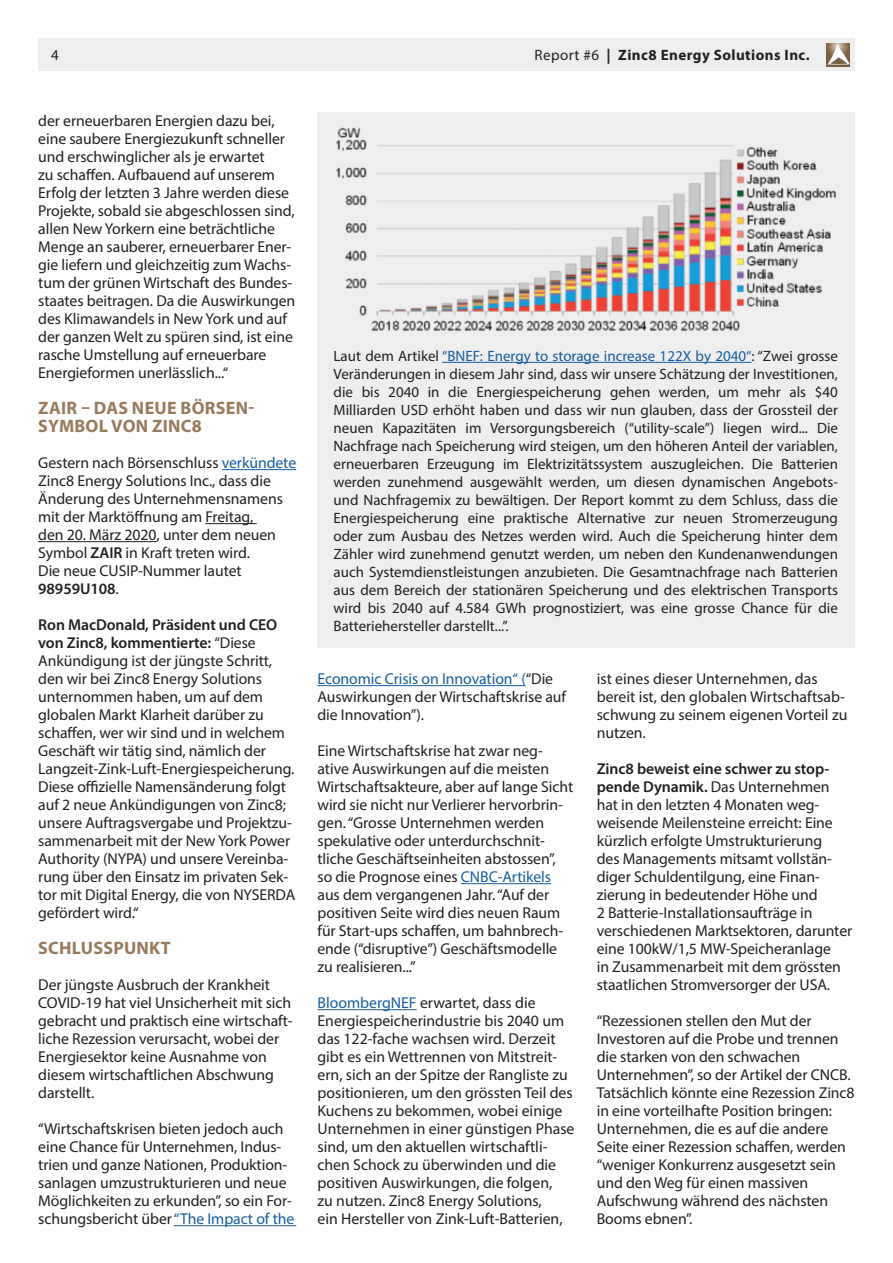
<style>
.page{position:relative;width:893px;height:1263px;background:#fff}
.page>*{position:absolute;margin:0;border:0;box-sizing:border-box;transform-origin:0 0}
.t1{font:700 18px/18px "Myriad Pro";letter-spacing:.015em;color:#987b5c}
.t2{font:15.75px/18px "Myriad Pro";letter-spacing:-.005em;color:#231f20}
.t3{font:15px/18px "Myriad Pro";color:#231f20;text-align:justify}
.t4{font:700 15px "Myriad Pro";letter-spacing:.03em;color:#231f20}
.s1{font-weight:400}
.s2{color:#175d9e}
.s3{font-weight:600}
</style>
<div class="page">
<hr style="left:222px;top:469px;width:74px;height:1px;background:#175d9e">
<hr style="left:205px;top:523px;width:52px;height:1px;background:#231f20">
<hr style="left:38px;top:541px;width:119px;height:1px;background:#231f20">
<hr style="left:174px;top:1225px;width:122px;height:1px;background:#175d9e">
<hr style="left:317px;top:685px;width:209px;height:1px;background:#175d9e">
<hr style="left:461px;top:883px;width:90px;height:1px;background:#175d9e">
<hr style="left:317px;top:1009px;width:100px;height:1px;background:#175d9e">
<div style="left:317px;top:113px;width:538px;height:535px;background:#eeeeef"></div>
<div style="left:38px;top:38px;width:817px;height:33px;background:#eeeeef"></div>
<img style="left:827px;top:43px;width:22px;height:23px">
<hr style="left:442px;top:362px;width:309px;height:1px;background:#175d9e">
<img style="left:336px;top:127px;width:500px;height:204px">
<p class="t3" style="left:51px;top:46px;width:9px">4</p>
<p class="t4" style="left:535px;top:47px;width:276px"><span class="s1">Report #6</span> | Zinc8 Energy Solutions Inc.</p>
<p class="t2" style="left:38px;top:111px;width:259px">der erneuerbaren Energien dazu bei, eine saubere Energiezukunft schneller und erschwinglicher als je erwartet<br>zu schaffen. Aufbauend auf unserem Erfolg der letzten 3 Jahre werden diese Projekte, sobald sie abgeschlossen sind, allen New Yorkern eine beträchtliche Menge an sauberer, erneuerbarer Ener&shy;gie liefern und gleichzeitig zum Wachs&shy;tum der grünen Wirtschaft des Bundes&shy;staates beitragen. Da die Auswirkungen des Klimawandels in New York und auf der ganzen Welt zu spüren sind, ist eine rasche Umstellung auf erneuerbare Energieformen unerlässlich...“</p>
<p class="t1" style="left:38px;top:399px;width:217px">ZAIR – DAS NEUE BÖRSEN-<br>SYMBOL VON ZINC8</p>
<p class="t2" style="left:38px;top:453px;width:259px">Gestern nach Börsenschluss <span class="s2">verkündete<br></span>Zinc8 Energy Solutions Inc., dass die<br>Änderung des Unternehmensnamens mit der Marktöffnung am Freitag,<br>den 20. März 2020, unter dem neuen<br>Symbol <span class="s3">ZAIR</span> in Kraft treten wird.<br>Die neue CUSIP-Nummer lautet<br><span class="s3">98959U108</span>.</p>
<p class="t2" style="left:38px;top:615px;width:259px"><span class="s3">Ron MacDonald, Präsident und CEO von Zinc8, kommentierte:</span> “Diese Ankündigung ist der jüngste Schritt, den wir bei Zinc8 Energy Solutions unternommen haben, um auf dem globalen Markt Klarheit darüber zu schaffen, wer wir sind und in welchem Geschäft wir tätig sind, nämlich der Langzeit-Zink-Luft-Energiespeicherung.<br>Diese offizielle Namensänderung folgt auf 2 neue Ankündigungen von Zinc8; unsere Auftragsvergabe und Projektzu&shy;sammenarbeit mit der New York Power Authority (NYPA) und unsere Vereinba&shy;rung über den Einsatz im privaten Sek&shy;tor mit Digital Energy, die von NYSERDA gefördert wird.“</p>
<p class="t1" style="left:38px;top:939px;width:134px">SCHLUSSPUNKT</p>
<p class="t2" style="left:38px;top:975px;width:256px">Der jüngste Ausbruch der Krankheit COVID-19 hat viel Unsicherheit mit sich gebracht und praktisch eine wirtschaft&shy;liche Rezession verursacht, wobei der Energiesektor keine Ausnahme von diesem wirtschaftlichen Abschwung darstellt.</p>
<p class="t2" style="left:38px;top:1119px;width:258px">“Wirtschaftskrisen bieten jedoch auch eine Chance für Unternehmen, Indus&shy;trien und ganze Nationen, Produktion&shy;sanlagen umzustrukturieren und neue Möglichkeiten zu erkunden”, so ein For&shy;schungsbericht über <span class="s2">“The Impact of the</span></p>
<p class="t3" style="left:334px;top:347px;width:506px">Laut dem Artikel <span class="s2">“BNEF: Energy to storage increase 122X by 2040“</span>: “Zwei grosse Veränderungen in diesem Jahr sind, dass wir unsere Schätzung der Investitionen, die bis 2040 in die Energiespeicherung gehen werden, um mehr als $40<br>Milliarden USD erhöht haben und dass wir nun glauben, dass der Grossteil der neuen Kapazitäten im Versorgungsbereich (“utility-scale”) liegen wird... Die Nachfrage nach Speicherung wird steigen, um den höheren Anteil der variablen, erneuerbaren Erzeugung im Elektrizitätssystem auszugleichen. Die Batterien werden zunehmend ausgewählt werden, um diesen dynamischen Angebots&shy;und Nachfragemix zu bewältigen. Der Report kommt zu dem Schluss, dass die Energiespeicherung eine praktische Alternative zur neuen Stromerzeugung oder zum Ausbau des Netzes werden wird. Auch die Speicherung hinter dem Zähler wird zunehmend genutzt werden, um neben den Kundenanwendungen auch Systemdienstleistungen anzubieten. Die Gesamtnachfrage nach Batterien aus dem Bereich der stationären Speicherung und des elektrischen Transports wird bis 2040 auf 4.584 GWh prognostiziert, was eine grosse Chance für die Batteriehersteller darstellt...”.</p>
<p class="t2" style="left:317px;top:669px;width:250px"><span class="s2">Economic Crisis on Innovation“ (</span>“Die<br>Auswirkungen der Wirtschaftskrise auf die Innovation”).</p>
<p class="t2" style="left:317px;top:741px;width:257px">Eine Wirtschaftskrise hat zwar neg&shy;ative Auswirkungen auf die meisten Wirtschaftsakteure, aber auf lange Sicht wird sie nicht nur Verlierer hervorbrin&shy;gen. “Grosse Unternehmen werden spekulative oder unterdurchschnit&shy;tliche Geschäftseinheiten abstossen”, so die Prognose eines <span class="s2">CNBC-Artikels </span>aus dem vergangenen Jahr. “Auf der positiven Seite wird dies neuen Raum für Start-ups schaffen, um bahnbrech&shy;ende (“disruptive”) Geschäftsmodelle zu realisieren...”</p>
<p class="t2" style="left:317px;top:994px;width:258px"><span class="s2">BloombergNEF</span> erwartet, dass die Energiespeicherindustrie bis 2040 um das 122-fache wachsen wird. Derzeit gibt es ein Wettrennen von Mitstreit&shy;ern, sich an der Spitze der Rangliste zu positionieren, um den grössten Teil des Kuchens zu bekommen, wobei einige Unternehmen in einer günstigen Phase sind, um den aktuellen wirtschaftli&shy;chen Schock zu überwinden und die positiven Auswirkungen, die folgen,<br>zu nutzen. Zinc8 Energy Solutions,<br>ein Hersteller von Zink-Luft-Batterien,</p>
<p class="t2" style="left:597px;top:670px;width:252px">ist eines dieser Unternehmen, das bereit ist, den globalen Wirtschaftsab&shy;schwung zu seinem eigenen Vorteil zu nutzen.</p>
<p class="t2" style="left:597px;top:760px;width:257px"><span class="s3">Zinc8 beweist eine schwer zu stop&shy;pende Dynamik.</span> Das Unternehmen hat in den letzten 4 Monaten weg&shy;weisende Meilensteine erreicht: Eine kürzlich erfolgte Umstrukturierung<br>des Managements mitsamt vollstän&shy;diger Schuldentilgung, eine Finan&shy;zierung in bedeutender Höhe und<br>2 Batterie-Installationsaufträge in verschiedenen Marktsektoren, darunter eine 100kW/1,5 MW-Speicheranlage<br>in Zusammenarbeit mit dem grössten staatlichen Stromversorger der USA.</p>
<p class="t2" style="left:597px;top:1012px;width:259px">“Rezessionen stellen den Mut der Investoren auf die Probe und trennen die starken von den schwachen Unternehmen”, so der Artikel der CNCB.<br>Tatsächlich könnte eine Rezession Zinc8 in eine vorteilhafte Position bringen:<br>Unternehmen, die es auf die andere Seite einer Rezession schaffen, werden “weniger Konkurrenz ausgesetzt sein und den Weg für einen massiven Aufschwung während des nächsten Booms ebnen”.</p>
</div>
